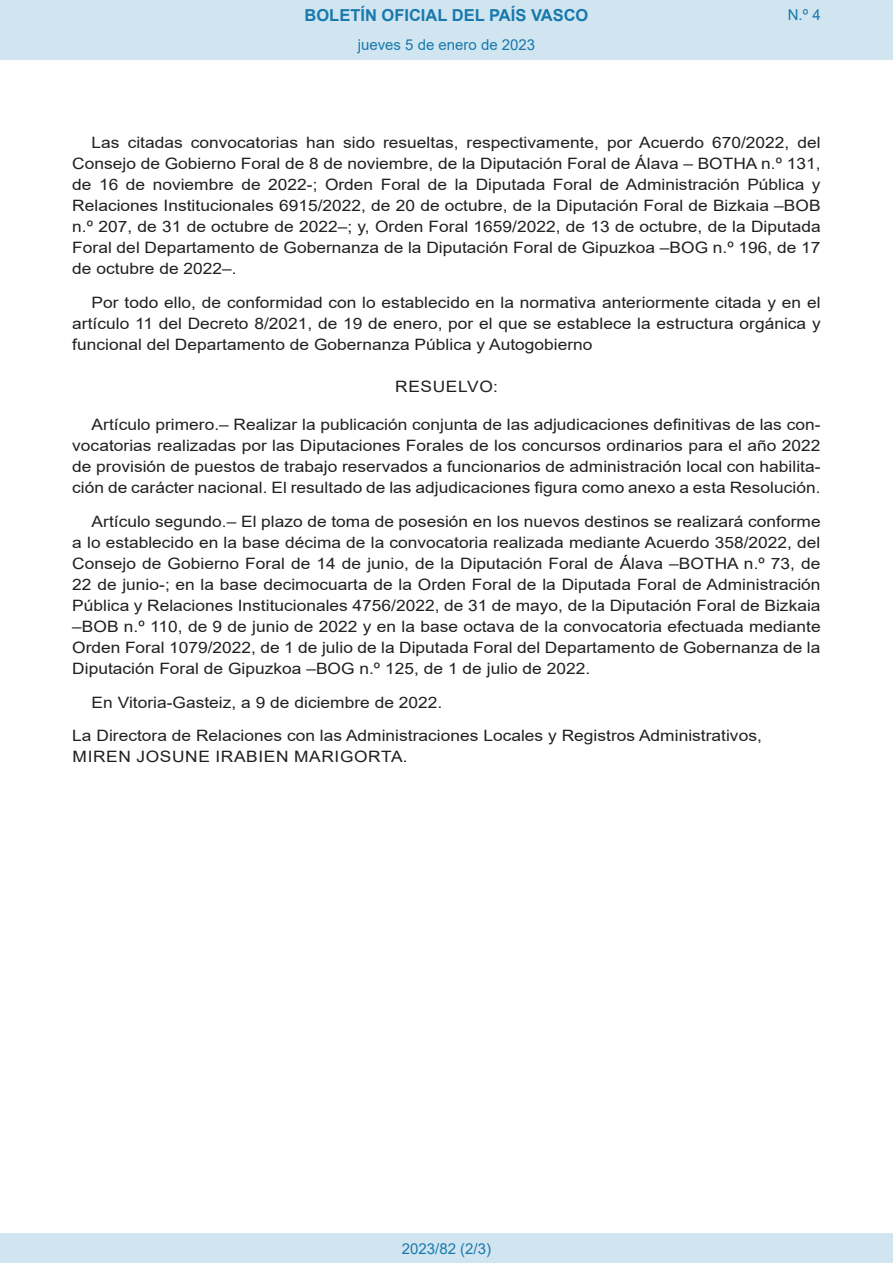
<style>
.page{position:relative;width:893px;height:1263px;background:#fff}
.page>*{position:absolute;margin:0;border:0;box-sizing:border-box;transform-origin:0 0}
.t1{font:700 16.5px "Arial";color:#1879ad}
.BOPVDetalle{font:15.6px/21px "Arial";color:#231f20;text-align:justify;scale:1.11 1}
.BOPVFirmaPuesto{font:15.6px "Arial";color:#231f20;scale:1.11 1}
.BOPVFirmaLugFec{font:15.6px "Arial";color:#231f20;scale:1.11 1}
.BOPVFirmaNombre{font:15.6px "Arial";letter-spacing:.035em;color:#231f20;scale:1.11 1}
.BOPVClave{font:15.6px "Arial";letter-spacing:.035em;color:#231f20;scale:1.11 1}
.Paginacion_Centro{font:15px "Arial";color:#1879ad}
</style>
<div class="page">
<div style="left:0;top:0;width:893px;height:60px;background:#d0e5f0"></div>
<div style="left:0;top:1233px;width:893px;height:30px;background:#d0e5f0"></div>
<p class="t1" style="left:305px;top:3px;width:285px">BOLETÍN OFICIAL DEL PAÍS VASCO</p>
<p class="Paginacion_Centro" style="left:358px;top:35px;width:179px">jueves 5 de enero de 2023</p>
<p class="Paginacion_Centro" style="left:788px;top:5px;width:34px">N.º 4</p>
<p class="BOPVDetalle" style="left:72px;top:132px;width:676px;text-indent:19px">Las citadas convocatorias han sido resueltas, respectivamente, por Acuerdo 670/2022, del Consejo de Gobierno Foral de 8 de noviembre, de la Diputación Foral de Álava – BOTHA n.º 131, de 16 de noviembre de 2022-; Orden Foral de la Diputada Foral de Administración Pública y Relaciones Institucionales 6915/2022, de 20 de octubre, de la Diputación Foral de Bizkaia –BOB n.º 207, de 31 de octubre de 2022–; y, Orden Foral 1659/2022, de 13 de octubre, de la Diputada Foral del Departamento de Gobernanza de la Diputación Foral de Gipuzkoa –BOG n.º 196, de 17 de octubre de 2022–.</p>
<p class="BOPVDetalle" style="left:72px;top:292px;width:676px;text-indent:19px">Por todo ello, de conformidad con lo establecido en la normativa anteriormente citada y en el artículo 11 del Decreto 8/2021, de 19 de enero, por el que se establece la estructura orgánica y funcional del Departamento de Gobernanza Pública y Autogobierno</p>
<p class="BOPVClave" style="left:395px;top:376px;width:94px">RESUELVO:</p>
<p class="BOPVDetalle" style="left:72px;top:414px;width:676px;text-indent:19px">Artículo primero.– Realizar la publicación conjunta de las adjudicaciones definitivas de las con&shy;vocatorias realizadas por las Diputaciones Forales de los concursos ordinarios para el año 2022 de provisión de puestos de trabajo reservados a funcionarios de administración local con habilita&shy;ción de carácter nacional. El resultado de las adjudicaciones figura como anexo a esta Resolución.</p>
<p class="BOPVDetalle" style="left:72px;top:511px;width:676px;text-indent:19px">Artículo segundo.– El plazo de toma de posesión en los nuevos destinos se realizará conforme a lo establecido en la base décima de la convocatoria realizada mediante Acuerdo 358/2022, del Consejo de Gobierno Foral de 14 de junio, de la Diputación Foral de Álava –BOTHA n.º 73, de 22 de junio-; en la base decimocuarta de la Orden Foral de la Diputada Foral de Administración Pública y Relaciones Institucionales 4756/2022, de 31 de mayo, de la Diputación Foral de Bizkaia –BOB n.º 110, de 9 de junio de 2022 y en la base octava de la convocatoria efectuada mediante Orden Foral 1079/2022, de 1 de julio de la Diputada Foral del Departamento de Gobernanza de la Diputación Foral de Gipuzkoa –BOG n.º 125, de 1 de julio de 2022.</p>
<p class="BOPVFirmaLugFec" style="left:92px;top:691px;width:318px">En Vitoria-Gasteiz, a 9 de diciembre de 2022.</p>
<p class="BOPVFirmaPuesto" style="left:72px;top:725px;width:623px">La Directora de Relaciones con las Administraciones Locales y Registros Administrativos,</p>
<p class="BOPVFirmaNombre" style="left:73px;top:746px;width:303px">MIREN JOSUNE IRABIEN MARIGORTA.</p>
<p class="Paginacion_Centro" style="left:402px;top:1238px;width:91px">2023/82 (2/3)</p>
</div>
